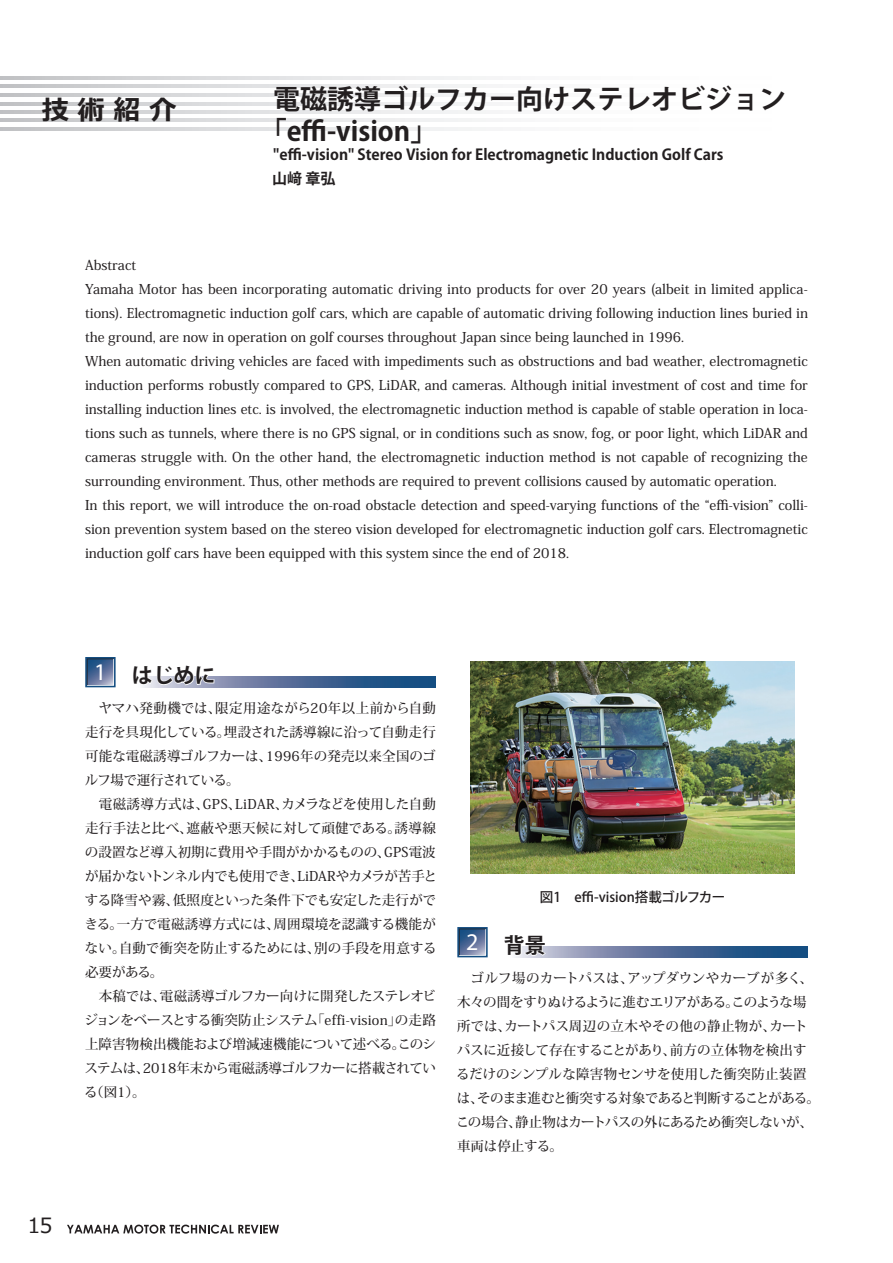
<style>
.page{position:relative;width:893px;height:1263px;background:#fff}
.page>*{position:absolute;margin:0;border:0;box-sizing:border-box;transform-origin:0 0}
.t1{font:700 27px "Koz Go Pro";color:#231f20}
.t2{font:700 27px "Meiryo";color:#231f20}
.t3{font:700 24px "Times";color:#fff}
.本文_プロポーショナルメトリクス{font:700 21px "Koz Go Pro";letter-spacing:-.005em;color:#231f20}
.t4{font:21px "Meiryo";color:#231f20}
.t5{font:700 15px "Koz Go Pro";color:#231f20}
.t6{font:500 13.5px/24px "Koz Min Pro";color:#231f20;text-align:justify}
.本文_プロポーショナルメトリクス-2{font:500 13.5px/24px "Koz Min Pr 6 N";letter-spacing:-.005em;color:#231f20;text-align:justify}
.本文_プロポーショナルメトリクス-3{font:500 13.5px "Koz Go Pro";color:#231f20}
</style>
<div class="page">
<svg style="left:88px;top:660px;width:25px;height:24px"></svg>
<div style="left:85px;top:657px;width:31px;height:30px;border:2px solid #144e82"></div>
<svg style="left:215px;top:677px;width:221px;height:10px"></svg>
<svg style="left:143px;top:676px;width:72px;height:12px"></svg>
<svg style="left:460px;top:930px;width:25px;height:24px"></svg>
<div style="left:457px;top:927px;width:31px;height:30px;border:2px solid #144e82"></div>
<svg style="left:547px;top:947px;width:261px;height:10px"></svg>
<svg style="left:515px;top:946px;width:32px;height:11px"></svg>
<img style="left:471px;top:661px;width:323px;height:212px">
<svg style="left:67px;top:1224px;width:212px;height:9px"></svg>
<h1 class="t2" style="left:42px;top:91px;width:136px">技 術 紹 介</h1>
<p class="t1" style="left:273px;top:82px;width:514px">電磁誘導ゴルフカー向けステレオビジョン</p>
<p class="t1" style="left:260px;top:114px;width:179px">「effi-vision」</p>
<p class="t5" style="left:273px;top:145px;width:452px">"effi-vision" Stereo Vision for Electromagnetic Induction Golf Cars</p>
<p class="t5" style="left:272px;top:169px;width:65px">山﨑 章弘</p>
<p class="t6" style="left:85px;top:253px;width:53px">Abstract</p>
<p class="t6" style="left:85px;top:277px;width:724px">Yamaha Motor has been incorporating automatic driving into products for over 20 years (albeit in limited applica&shy;tions). Electromagnetic induction golf cars, which are capable of automatic driving following induction lines buried in the ground, are now in operation on golf courses throughout Japan since being launched in 1996.</p>
<p class="t6" style="left:85px;top:349px;width:724px">When automatic driving vehicles are faced with impediments such as obstructions and bad weather, electromagnetic induction performs robustly compared to GPS, LiDAR, and cameras. Although initial investment of cost and time for installing induction lines etc. is involved, the electromagnetic induction method is capable of stable operation in loca&shy;tions such as tunnels, where there is no GPS signal, or in conditions such as snow, fog, or poor light, which LiDAR and cameras struggle with. On the other hand, the electromagnetic induction method is not capable of recognizing the surrounding environment. Thus, other methods are required to prevent collisions caused by automatic operation.</p>
<p class="t6" style="left:85px;top:493px;width:724px">In this report, we will introduce the on-road obstacle detection and speed-varying functions of the “effi-vision” colli&shy;sion prevention system based on the stereo vision developed for electromagnetic induction golf cars. Electromagnetic induction golf cars have been equipped with this system since the end of 2018.</p>
<h3 class="t4" style="left:27px;top:1210px;width:27px">15</h3>
<p class="t3" style="left:94px;top:657px;width:14px">1</p>
<p class="本文_プロポーショナルメトリクス" style="left:132px;top:662px;width:85px">はじめに</p>
<p class="本文_プロポーショナルメトリクス-2" style="left:85px;top:696px;width:352px">　ヤマハ発動機では、限定用途ながら20年以上前から自動走行を具現化している。埋設された誘導線に沿って自動走行可能な電磁誘導ゴルフカーは、1996年の発売以来全国のゴルフ場で運行されている。</p>
<p class="本文_プロポーショナルメトリクス-2" style="left:84px;top:792px;width:354px">　電磁誘導方式は、GPS、LiDAR、カメラなどを使用した自動走行手法と比べ、遮蔽や悪天候に対して頑健である。誘導線の設置など導入初期に費用や手間がかかるものの、GPS電波が届かないトンネル内でも使用でき、LiDARやカメラが苦手とする降雪や霧、低照度といった条件下でも安定した走行ができる。一方で電磁誘導方式には、周囲環境を認識する機能がない。自動で衝突を防止するためには、別の手段を用意する必要がある。</p>
<p class="本文_プロポーショナルメトリクス-2" style="left:84px;top:984px;width:353px">　本稿では、電磁誘導ゴルフカー向けに開発したステレオビジョンをベースとする衝突防止システム「effi-vision」の走路上障害物検出機能および増減速機能について述べる。このシステムは、2018年末から電磁誘導ゴルフカーに搭載されている（図1）。</p>
<p class="本文_プロポーショナルメトリクス-3" style="left:540px;top:888px;width:187px">図1　effi-vision搭載ゴルフカー</p>
<p class="t3" style="left:466px;top:927px;width:14px">2</p>
<p class="本文_プロポーショナルメトリクス" style="left:504px;top:932px;width:43px">背景</p>
<p class="本文_プロポーショナルメトリクス-2" style="left:456px;top:966px;width:366px;text-align:left">　ゴルフ場のカートパスは、アップダウンやカーブが多く、木々の間をすりぬけるように進むエリアがある。このような場所では、カートパス周辺の立木やその他の静止物が、カートパスに近接して存在することがあり、前方の立体物を検出するだけのシンプルな障害物センサを使用した衝突防止装置は、そのまま進むと衝突する対象であると判断することがある。この場合、静止物はカートパスの外にあるため衝突しないが、車両は停止する。</p>
</div>
